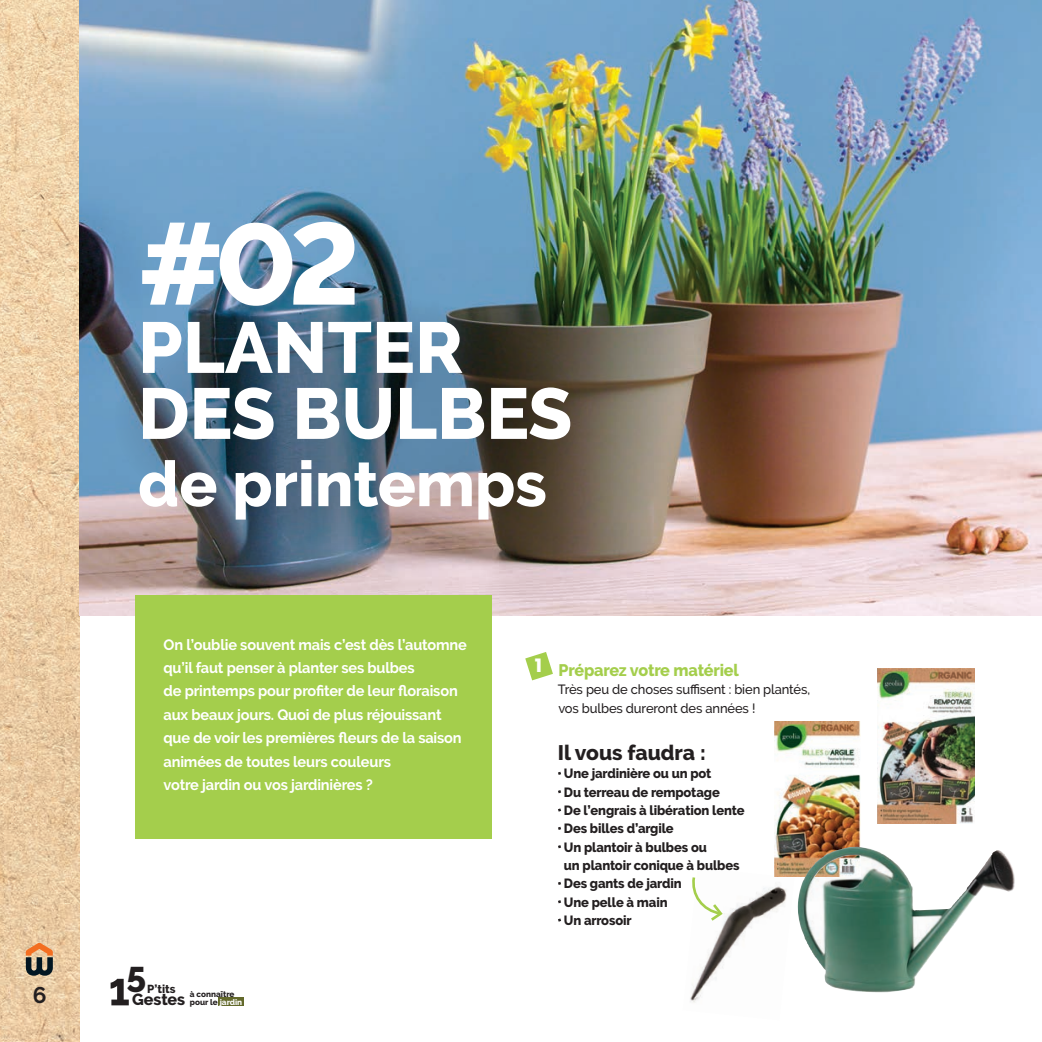
<style>
.page{position:relative;width:1042px;height:1042px;background:#fff}
.page>*{position:absolute;margin:0;border:0;box-sizing:border-box;transform-origin:0 0}
.t1{font:800 115.5px "Raleway";color:#fff}
.t2{font:800 71.75px "Raleway";color:#fff}
.t3{font:800 63.18px "Raleway";color:#fff}
.t4{font:800 35.35px "Raleway";color:#231f20}
.t5{font:700 22.75px "Raleway";color:#231f20}
.t6{font:800 21px "Raleway";color:#231f20}
.t7{font:700 17.85px "Futura";color:#fff}
.t8{font:800 16.62px "Raleway";letter-spacing:-.01em;color:#a4ce4c}
.t9{font:800 16.1px "Raleway";color:#231f20}
.t10{font:700 15.05px/23.3px "Raleway";letter-spacing:-.01em;color:#fff}
.t11{font:800 13.3px/18.4px "Raleway";letter-spacing:-.01em;color:#231f20}
.t12{font:500 13.3px/18.4px "Raleway";letter-spacing:-.01em;color:#231f20}
.t13{font:800 11.55px "Raleway";color:#231f20}
.t14{font:800 8.05px/7.9px "Raleway";color:#231f20}
.s1{color:#fff}
</style>
<div class="page">
<img style="left:0;top:0;width:79px;height:1042px">
<svg style="left:26px;top:942px;width:27px;height:33px"></svg>
<img style="left:79px;top:0;width:963px;height:615px">
<img style="left:115px;top:293px;width:467px;height:254px;border-radius:50%">
<img style="left:690px;top:886px;width:97px;height:117px">
<img style="left:774px;top:722px;width:87px;height:155px">
<div style="left:136px;top:595px;width:356px;height:243px;background:#a4ce4c"></div>
<svg style="left:525px;top:652px;width:28px;height:28px"></svg>
<svg style="left:691px;top:877px;width:33px;height:46px"></svg>
<div style="left:219px;top:998px;width:25px;height:8px;background:#63692b"></div>
<svg style="left:111px;top:979px;width:18px;height:26px"></svg>
<img style="left:797px;top:847px;width:218px;height:145px">
<img style="left:814px;top:855px;width:47px;height:22px">
<img style="left:878px;top:668px;width:96px;height:156px">
<h3 class="t5" style="left:33px;top:982px;width:15px">6</h3>
<p class="t1" style="left:138px;top:198px;width:224px">#02</p>
<p class="t2" style="left:138px;top:307px;width:327px">PLANTER</p>
<p class="t2" style="left:138px;top:373px;width:436px">DES BULBES</p>
<p class="t3" style="left:138px;top:448px;width:410px">de printemps</p>
<p class="t10" style="left:164px;top:633px;width:305px">On l’oublie souvent mais c’est dès l’automne qu’il faut penser à planter ses bulbes<br>de printemps pour profiter de leur floraison aux beaux jours. Quoi de plus réjouissant que de voir les premières fleurs de la saison animées de toutes leurs couleurs<br>votre jardin ou vos jardinières ?</p>
<p class="t4" style="left:126px;top:954px;width:21px">5</p>
<p class="t13" style="left:147px;top:982px;width:30px">P’tits</p>
<p class="t9" style="left:132px;top:990px;width:55px">Gestes</p>
<p class="t14" style="left:190px;top:990px;width:54px">à connaître pour le <span class="s1">jardin</span></p>
<p class="t7" style="left:532px;top:652px;width:14px">1</p>
<p class="t8" style="left:558px;top:661px;width:182px">Préparez votre matériel</p>
<p class="t12" style="left:558px;top:680px;width:254px">Très peu de choses suffisent : bien plantés, vos bulbes dureront des années !</p>
<p class="t6" style="left:558px;top:740px;width:149px">Il vous faudra :</p>
<p class="t11" style="left:564px;top:764px;width:149px">Une jardinière ou un pot</p>
<p class="t11" style="left:564px;top:783px;width:157px">Du terreau de rempotage</p>
<p class="t11" style="left:564px;top:801px;width:182px">De l’engrais à libération lente</p>
<p class="t11" style="left:564px;top:819px;width:111px">Des billes d’argile</p>
<p class="t11" style="left:564px;top:838px;width:177px">Un plantoir à bulbes ou<br>un plantoir conique à bulbes</p>
<p class="t11" style="left:564px;top:874px;width:119px">Des gants de jardin</p>
<p class="t11" style="left:564px;top:893px;width:105px">Une pelle à main</p>
<p class="t11" style="left:564px;top:911px;width:69px">Un arrosoir</p>
</div>
